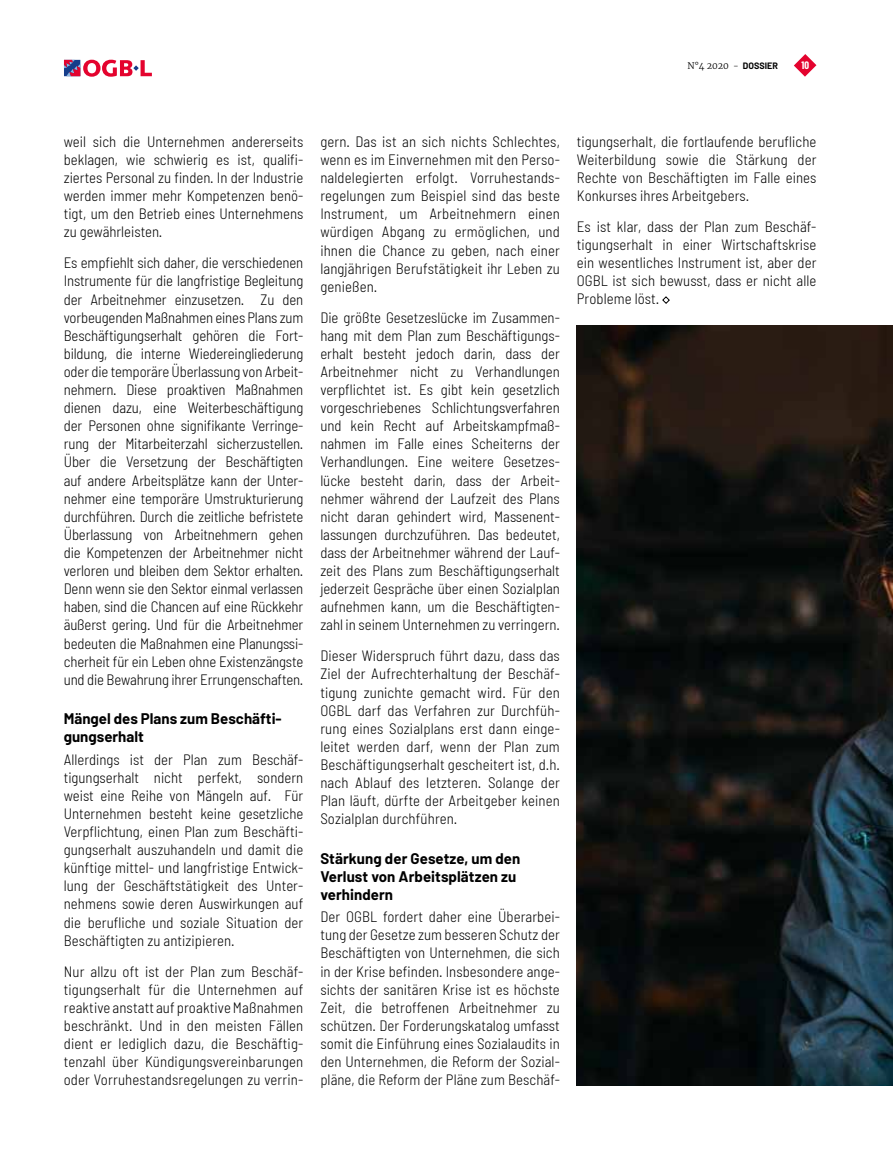
<style>
.page{position:relative;width:893px;height:1149px;background:#fff}
.page>*{position:absolute;margin:0;border:0;box-sizing:border-box;transform-origin:0 0}
.t1{font:300 semi-condensed 15px/18.1px "Barlow";letter-spacing:.005em;color:#000;text-align:justify}
.t2{font:700 15px/18.1px "Barlow";letter-spacing:.005em;color:#000}
.t3{font:700 10.5px "Barlow Condensed";color:#fff}
.t4{font:300 9px "Merriweather";color:#000}
.s1{font-family:"Barlow";font-weight:700}
</style>
<div class="page">
<svg style="left:64px;top:60px;width:88px;height:17px"></svg>
<svg style="left:794px;top:54px;width:22px;height:23px"></svg>
<svg style="left:662px;top:296px;width:8px;height:8px"></svg>
<img style="left:577px;top:325px;width:316px;height:759px">
<p class="t4" style="left:688px;top:59px;width:92px">N°4 2020 - <span class="s1">DOSSIER</span></p>
<p class="t3" style="left:801px;top:58px;width:9px">10</p>
<p class="t1" style="left:64px;top:132px;width:241px">weil sich die Unternehmen andererseits beklagen, wie schwierig es ist, qualifi&shy;ziertes Personal zu finden. In der Industrie werden immer mehr Kompetenzen benö&shy;tigt, um den Betrieb eines Unternehmens zu gewährleisten.</p>
<p class="t1" style="left:64px;top:253px;width:241px">Es empfiehlt sich daher, die verschiedenen Instrumente für die langfristige Begleitung der Arbeitnehmer einzusetzen. Zu den vorbeugenden Maßnahmen eines Plans zum Beschäftigungserhalt gehören die Fort&shy;bildung, die interne Wiedereingliederung oder die temporäre Überlassung von Arbeit&shy;nehmern. Diese proaktiven Maßnahmen dienen dazu, eine Weiterbeschäftigung der Personen ohne signifikante Verringe&shy;rung der Mitarbeiterzahl sicherzustellen.<br>Über die Versetzung der Beschäftigten auf andere Arbeitsplätze kann der Unter&shy;nehmer eine temporäre Umstrukturierung durchführen. Durch die zeitliche befristete Überlassung von Arbeitnehmern gehen die Kompetenzen der Arbeitnehmer nicht verloren und bleiben dem Sektor erhalten.<br>Denn wenn sie den Sektor einmal verlassen haben, sind die Chancen auf eine Rückkehr äußerst gering. Und für die Arbeitnehmer bedeuten die Maßnahmen eine Planungssi&shy;cherheit für ein Leben ohne Existenzängste und die Bewahrung ihrer Errungenschaften.</p>
<p class="t2" style="left:64px;top:709px;width:219px">Mängel des Plans zum Beschäfti&shy;gungserhalt</p>
<p class="t1" style="left:64px;top:749px;width:241px">Allerdings ist der Plan zum Beschäf&shy;tigungserhalt nicht perfekt, sondern weist eine Reihe von Mängeln auf. Für Unternehmen besteht keine gesetzliche Verpflichtung, einen Plan zum Beschäfti&shy;gungserhalt auszuhandeln und damit die künftige mittel- und langfristige Entwick&shy;lung der Geschäftstätigkeit des Unter&shy;nehmens sowie deren Auswirkungen auf die berufliche und soziale Situation der Beschäftigten zu antizipieren.</p>
<p class="t1" style="left:64px;top:961px;width:241px">Nur allzu oft ist der Plan zum Beschäf&shy;tigungserhalt für die Unternehmen auf reaktive anstatt auf proaktive Maßnahmen beschränkt. Und in den meisten Fällen dient er lediglich dazu, die Beschäftig&shy;tenzahl über Kündigungsvereinbarungen oder Vorruhestandsregelungen zu verrin-</p>
<p class="t1" style="left:320px;top:132px;width:241px">gern. Das ist an sich nichts Schlechtes, wenn es im Einvernehmen mit den Perso&shy;naldelegierten erfolgt. Vorruhestands&shy;regelungen zum Beispiel sind das beste Instrument, um Arbeitnehmern einen würdigen Abgang zu ermöglichen, und ihnen die Chance zu geben, nach einer langjährigen Berufstätigkeit ihr Leben zu genießen.</p>
<p class="t1" style="left:320px;top:308px;width:241px">Die größte Gesetzeslücke im Zusammen&shy;hang mit dem Plan zum Beschäftigungs&shy;erhalt besteht jedoch darin, dass der Arbeitnehmer nicht zu Verhandlungen verpflichtet ist. Es gibt kein gesetzlich vorgeschriebenes Schlichtungsverfahren und kein Recht auf Arbeitskampfmaß&shy;nahmen im Falle eines Scheiterns der Verhandlungen. Eine weitere Gesetzes&shy;lücke besteht darin, dass der Arbeit&shy;nehmer während der Laufzeit des Plans nicht daran gehindert wird, Massenent&shy;lassungen durchzuführen. Das bedeutet, dass der Arbeitnehmer während der Lauf&shy;zeit des Plans zum Beschäftigungserhalt jederzeit Gespräche über einen Sozialplan aufnehmen kann, um die Beschäftigten&shy;zahl in seinem Unternehmen zu verringern.</p>
<p class="t1" style="left:320px;top:646px;width:241px">Dieser Widerspruch führt dazu, dass das Ziel der Aufrechterhaltung der Beschäf&shy;tigung zunichte gemacht wird. Für den OGBL darf das Verfahren zur Durchfüh&shy;rung eines Sozialplans erst dann einge&shy;leitet werden darf, wenn der Plan zum Beschäftigungserhalt gescheitert ist, d.h. nach Ablauf des letzteren. Solange der Plan läuft, dürfte der Arbeitgeber keinen Sozialplan durchführen.</p>
<p class="t2" style="left:320px;top:848px;width:202px">Stärkung der Gesetze, um den<br>Verlust von Arbeitsplätzen zu verhindern</p>
<p class="t1" style="left:320px;top:907px;width:241px">Der OGBL fordert daher eine Überarbei&shy;tung der Gesetze zum besseren Schutz der Beschäftigten von Unternehmen, die sich in der Krise befinden. Insbesondere ange&shy;sichts der sanitären Krise ist es höchste Zeit, die betroffenen Arbeitnehmer zu schützen. Der Forderungskatalog umfasst somit die Einführung eines Sozialaudits in den Unternehmen, die Reform der Sozial&shy;pläne, die Reform der Pläne zum Beschäf-</p>
<p class="t1" style="left:577px;top:132px;width:241px">tigungserhalt, die fortlaufende berufliche Weiterbildung sowie die Stärkung der Rechte von Beschäftigten im Falle eines Konkurses ihres Arbeitgebers.</p>
<p class="t1" style="left:577px;top:217px;width:241px">Es ist klar, dass der Plan zum Beschäf&shy;tigungserhalt in einer Wirtschaftskrise ein wesentliches Instrument ist, aber der OGBL ist sich bewusst, dass er nicht alle Probleme löst.</p>
</div>
